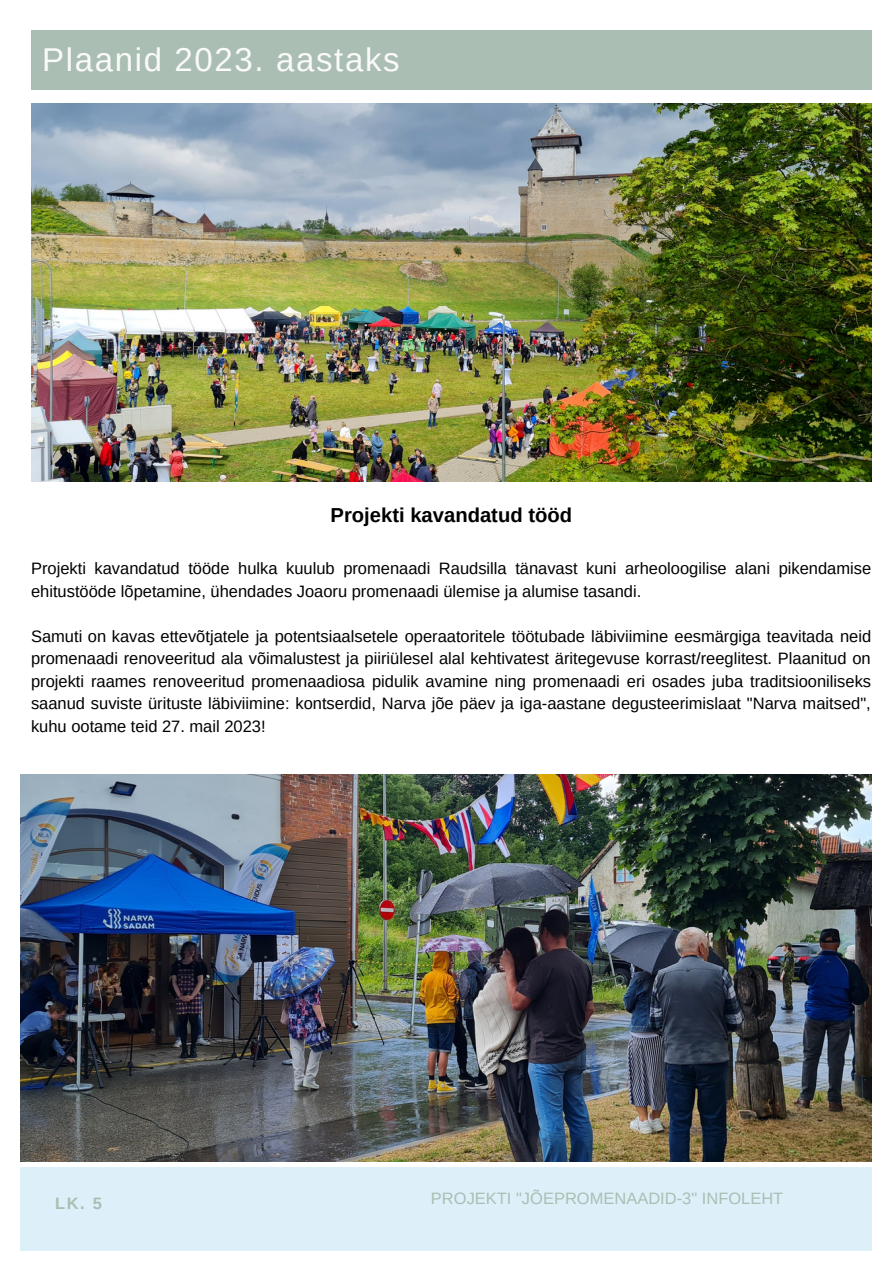
<style>
.page{position:relative;width:893px;height:1264px;background:#fff}
.page>*{position:absolute;margin:0;border:0;box-sizing:border-box;transform-origin:0 0}
.t1{font:33px "Arimo";letter-spacing:.05em;color:#fafafa}
.t2{font:700 20.25px "Arimo";color:#000}
.t3{font:16.5px/22.5px "Arimo";color:#000}
.t4{font:16.5px "Arimo";color:#aabeb3}
.t5{font:700 16.5px "Arimo";color:#aabeb3}
</style>
<div class="page">
<div style="left:20px;top:1167px;width:851px;height:83px;background:#ddf0fa"></div>
<div style="left:31px;top:30px;width:840px;height:60px;background:#aabeb3"></div>
<img style="left:20px;top:774px;width:851px;height:387px">
<img style="left:31px;top:104px;width:840px;height:377px">
<p class="t1" style="left:42px;top:41px;width:359px">Plaanid 2023. aastaks</p>
<p class="t2" style="left:330px;top:504px;width:243px">Projekti kavandatud tööd</p>
<p class="t3" style="left:31px;top:557px;width:841px">Projekti kavandatud tööde hulka kuulub promenaadi Raudsilla tänavast kuni arheoloogilise alani pikendamise ehitustööde lõpetamine, ühendades Joaoru promenaadi ülemise ja alumise tasandi.</p>
<p class="t3" style="left:31px;top:624px;width:841px;text-align:justify">Samuti on kavas ettevõtjatele ja potentsiaalsetele operaatoritele töötubade läbiviimine eesmärgiga teavitada neid promenaadi renoveeritud ala võimalustest ja piiriülesel alal kehtivatest äritegevuse korrast/reeglitest. Plaanitud on projekti raames renoveeritud promenaadiosa pidulik avamine ning promenaadi eri osades juba traditsiooniliseks saanud suviste ürituste läbiviimine: kontserdid, Narva jõe päev ja iga-aastane degusteerimislaat "Narva maitsed", kuhu ootame teid 27. mail 2023!</p>
<p class="t5" style="left:55px;top:1193px;width:48px">LK. 5</p>
<p class="t4" style="left:431px;top:1188px;width:354px">PROJEKTI "JÕEPROMENAADID-3" INFOLEHT</p>
</div>
